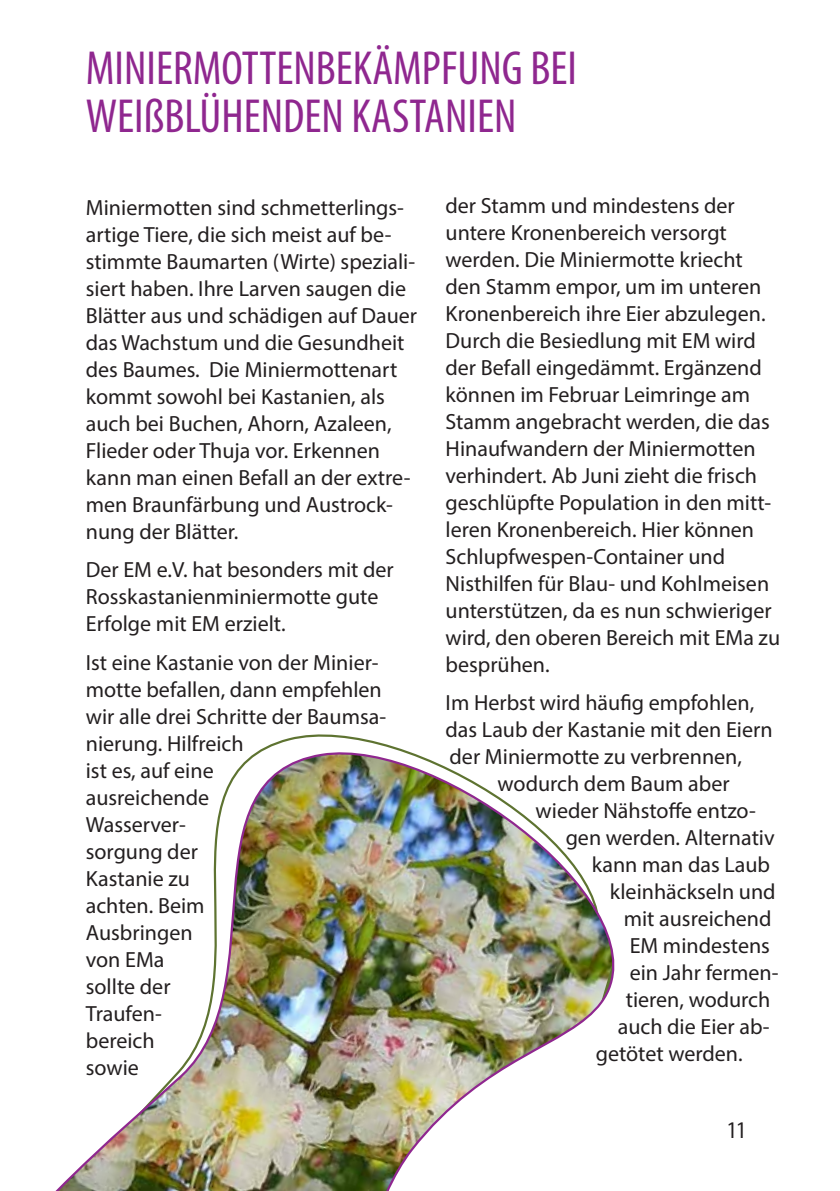
<style>
.page{position:relative;width:840px;height:1191px;background:#fff}
.page>*{position:absolute;margin:0;border:0;box-sizing:border-box;transform-origin:0 0}
.t1{font:condensed 48px/48px "Myriad Pro";color:#8f278f}
.t2{font:condensed 24px "Myriad Pro";color:#231f20}
.t3{font:22px/27px "Myriad Pro";color:#231f20}
</style>
<div class="page">
<img style="left:55px;top:735px;width:560px;height:456px">
<h1 class="t1" style="left:86px;top:44px;width:492px">MINIERMOTTENBEKÄMPFUNG BEI<br>WEIßBLÜHENDEN KASTANIEN</h1>
<p class="t3" style="left:86px;top:194px;width:332px">Miniermotten sind schmetterlings&shy;artige Tiere, die sich meist auf be&shy;stimmte Baumarten (Wirte) speziali&shy;siert haben. Ihre Larven saugen die<br>Blätter aus und schädigen auf Dauer das Wachstum und die Gesundheit des Baumes. Die Miniermottenart kommt sowohl bei Kastanien, als auch bei Buchen, Ahorn, Azaleen,<br>Flieder oder Thuja vor. Erkennen kann man einen Befall an der extre&shy;men Braunfärbung und Austrock&shy;nung der Blätter.</p>
<p class="t3" style="left:86px;top:556px;width:309px">Der EM e.V. hat besonders mit der<br>Rosskastanienminiermotte gute<br>Erfolge mit EM erzielt.</p>
<p class="t3" style="left:86px;top:648px;width:302px">Ist eine Kastanie von der Minier&shy;motte befallen, dann empfehlen wir alle drei Schritte der Baumsa&shy;nierung. Hilfreich<br>ist es, auf eine<br>ausreichende<br>Wasserver-<br>sorgung der<br>Kastanie zu<br>achten. Beim<br>Ausbringen<br>von EMa<br>sollte der<br>Traufen-<br>bereich<br>sowie</p>
<p class="t3" style="left:445px;top:192px;width:336px">der Stamm und mindestens der untere Kronenbereich versorgt werden. Die Miniermotte kriecht den Stamm empor, um im unteren<br>Kronenbereich ihre Eier abzulegen.<br>Durch die Besiedlung mit EM wird der Befall eingedämmt. Ergänzend können im Februar Leimringe am<br>Stamm angebracht werden, die das<br>Hinaufwandern der Miniermotten verhindert. Ab Juni zieht die frisch geschlüpfte Population in den mitt&shy;leren Kronenbereich. Hier können<br>Schlupfwespen-Container und<br>Nisthilfen für Blau- und Kohlmeisen unterstützen, da es nun schwieriger wird, den oberen Bereich mit EMa zu besprühen.</p>
<p class="t3" style="left:445px;top:689px;width:310px">Im Herbst wird häufig empfohlen,</p>
<p class="t3" style="left:445px;top:716px;width:328px">das Laub der Kastanie mit den Eiern</p>
<p class="t3" style="left:449px;top:743px;width:294px">der Miniermotte zu verbrennen,</p>
<p class="t3" style="left:497px;top:770px;width:233px">wodurch dem Baum aber</p>
<p class="t3" style="left:535px;top:797px;width:221px">wieder Nähstoffe entzo-</p>
<p class="t3" style="left:565px;top:824px;width:210px">gen werden. Alternativ</p>
<p class="t3" style="left:591px;top:851px;width:180px">kann man das Laub</p>
<p class="t3" style="left:609px;top:878px;width:167px">kleinhäckseln und</p>
<p class="t3" style="left:623px;top:905px;width:149px">mit ausreichend</p>
<p class="t3" style="left:629px;top:932px;width:142px">EM mindestens</p>
<p class="t3" style="left:629px;top:959px;width:150px">ein Jahr fermen-</p>
<p class="t3" style="left:625px;top:986px;width:146px">tieren, wodurch</p>
<p class="t3" style="left:617px;top:1013px;width:153px">auch die Eier ab-</p>
<p class="t3" style="left:595px;top:1040px;width:148px">getötet werden.</p>
<p class="t2" style="left:726px;top:1115px;width:20px">11</p>
</div>
